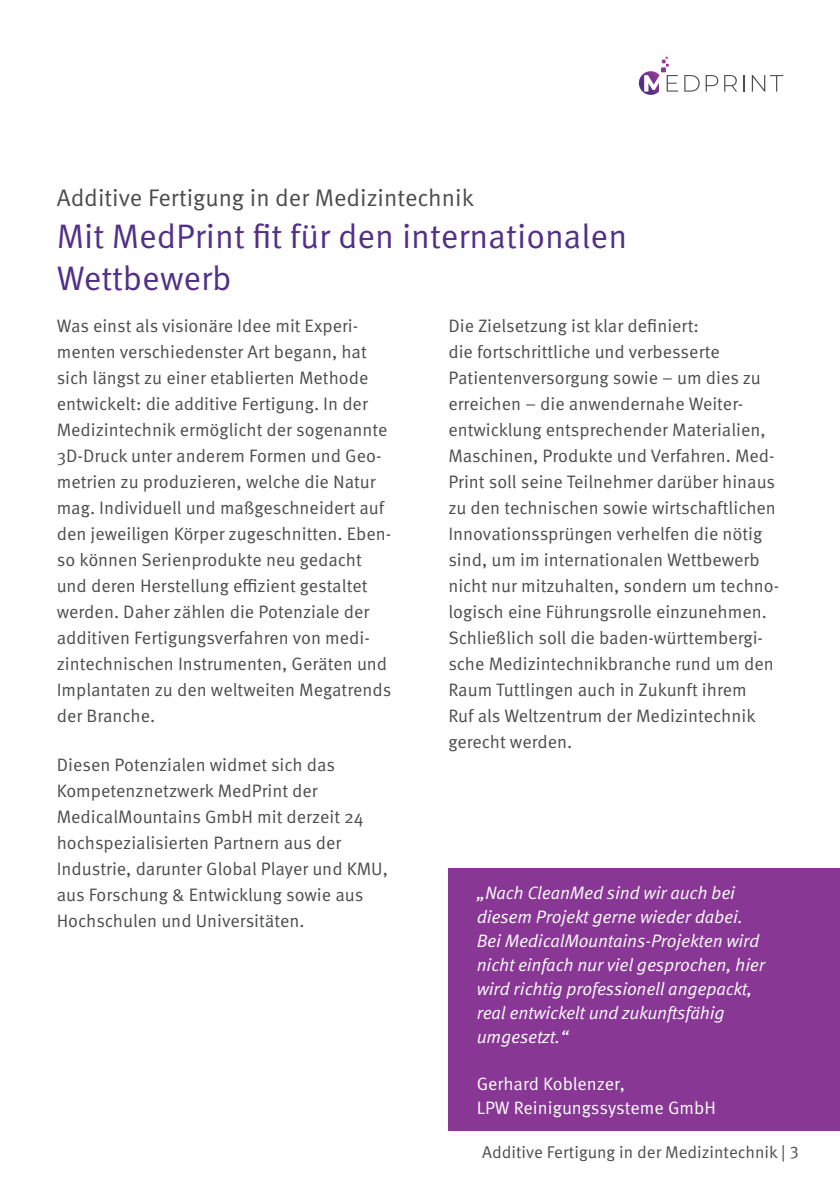
<style>
.page{position:relative;width:840px;height:1191px;background:#fff}
.page>*{position:absolute;margin:0;border:0;box-sizing:border-box;transform-origin:0 0}
.t1{font:34px/42px "Meta Pro";color:#523087}
.t2{font:24px "Meta Pro";color:#4b4c4d}
.t3{font:18px/26px "Meta Pro";color:#4b4c4d}
.t4{font:italic 18px/24px "Meta Pro";letter-spacing:-.01em;color:#fff}
.t5{font:18px/24px "Meta Pro";color:#fff}
.t6{font:17px "Meta Pro";color:#4b4c4d}
</style>
<div class="page">
<div style="left:448px;top:868px;width:391px;height:262px;background:#883795"></div>
<svg style="left:684px;top:75px;width:15px;height:17px"></svg>
<svg style="left:705px;top:75px;width:12px;height:17px"></svg>
<svg style="left:724px;top:75px;width:12px;height:17px"></svg>
<svg style="left:751px;top:75px;width:31px;height:17px"></svg>
<svg style="left:638px;top:57px;width:39px;height:38px"></svg>
<p class="t2" style="left:57px;top:183px;width:418px">Additive Fertigung in der Medizintechnik</p>
<p class="t1" style="left:57px;top:216px;width:571px">Mit MedPrint fit für den internationalen<br>Wettbewerb</p>
<p class="t3" style="left:57px;top:313px;width:336px">Was einst als visionäre Idee mit Experi&shy;menten verschiedenster Art begann, hat sich längst zu einer etablierten Methode entwickelt: die additive Fertigung. In der Medizintechnik ermöglicht der sogenannte 3D-Druck unter anderem Formen und Geo&shy;metrien zu produzieren, welche die Natur mag. Individuell und maßgeschneidert auf den jeweiligen Körper zugeschnitten. Eben&shy;so können Serienprodukte neu gedacht und deren Herstellung effizient gestaltet werden. Daher zählen die Potenziale der additiven Fertigungsverfahren von medi&shy;zintechnischen Instrumenten, Geräten und Implantaten zu den weltweiten Megatrends der Branche.</p>
<p class="t3" style="left:57px;top:752px;width:332px">Diesen Potenzialen widmet sich das Kompetenznetzwerk MedPrint der MedicalMountains GmbH mit derzeit 24 hochspezialisierten Partnern aus der Industrie, darunter Global Player und KMU, aus Forschung &amp; Entwicklung sowie aus Hochschulen und Universitäten.</p>
<p class="t3" style="left:448px;top:313px;width:332px">Die Zielsetzung ist klar definiert:<br>die fortschrittliche und verbesserte Patientenversorgung sowie – um dies zu erreichen – die anwendernahe Weiter&shy;entwicklung entsprechender Materialien, Maschinen, Produkte und Verfahren. Med-Print soll seine Teilnehmer darüber hinaus zu den technischen sowie wirtschaftlichen Innovationssprüngen verhelfen die nötig sind, um im internationalen Wettbewerb nicht nur mitzuhalten, sondern um techno&shy;logisch eine Führungsrolle einzunehmen.<br>Schließlich soll die baden-württembergi&shy;sche Medizintechnikbranche rund um den Raum Tuttlingen auch in Zukunft ihrem<br>Ruf als Weltzentrum der Medizintechnik gerecht werden.</p>
<p class="t4" style="left:476px;top:881px;width:290px">„Nach CleanMed sind wir auch bei diesem Projekt gerne wieder dabei.<br>Bei MedicalMountains-Projekten wird nicht einfach nur viel gesprochen, hier wird richtig professionell angepackt, real entwickelt und zukunftsfähig umgesetzt.“</p>
<p class="t5" style="left:476px;top:1072px;width:241px">Gerhard Koblenzer,<br>LPW Reinigungssysteme GmbH</p>
<p class="t6" style="left:482px;top:1141px;width:318px">Additive Fertigung in der Medizintechnik | 3</p>
</div>
